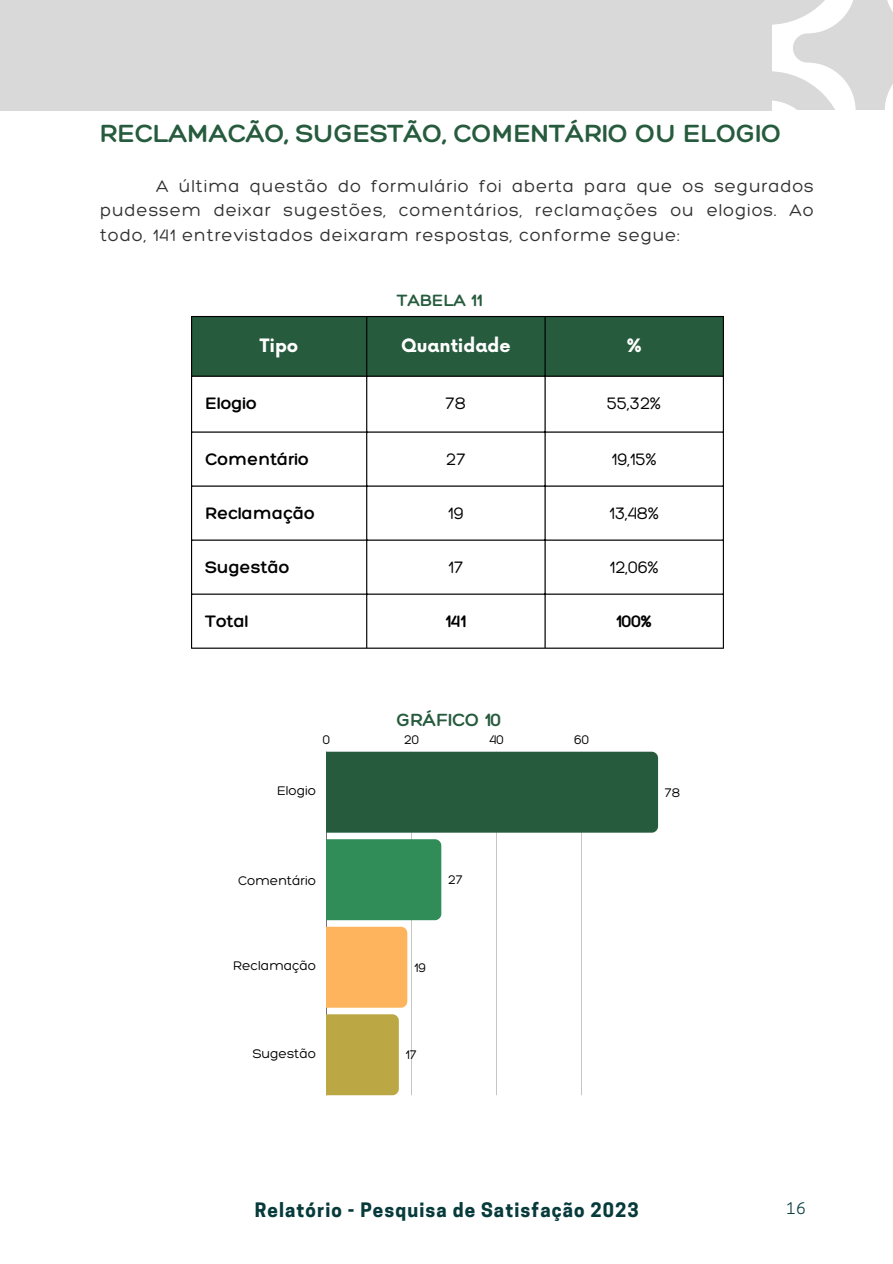
<style>
.page{position:relative;width:893px;height:1264px;background:#fff}
.page>*{position:absolute;margin:0;border:0;box-sizing:border-box;transform-origin:0 0}
.t1{font:300 27px "Hero";color:#265b3d}
.t2{font:300 19.2px "Hero";color:#265b3d}
.t3{font:700 18.75px "Cooper Hewitt";letter-spacing:.06em;color:#073a3b}
.t4{font:300 18px/24.8px "Hero";letter-spacing:.05em;color:#323232;text-align:justify}
.t5{font:300 18px "Hero";color:#000}
.t6{font:300 18px "Hero";color:#000}
.t7{font:700 18px "Now";color:#fff}
.t8{font:300 17.7px "Hero";color:#265b3d}
.t9{font:15px "Cooper Hewitt";color:#073a3b}
.t10{font:300 13.5px "Hero";color:#000}
</style>
<div class="page">
<div style="left:0;top:0;width:771px;height:111px;background:#d9d9d9"></div>
<svg style="left:771px;top:0;width:121px;height:109px"></svg>
<div style="left:192px;top:317px;width:530px;height:58px;background:#265b3d"></div>
<hr style="left:191px;top:317px;width:1px;height:330px;background:#000">
<hr style="left:366px;top:317px;width:1px;height:330px;background:#000">
<hr style="left:544px;top:317px;width:1px;height:330px;background:#000">
<hr style="left:722px;top:317px;width:2px;height:330px;background:#000">
<hr style="left:191px;top:316px;width:533px;height:1px;background:#000">
<hr style="left:191px;top:375px;width:533px;height:2px;background:#000">
<hr style="left:191px;top:431px;width:533px;height:1px;background:#000">
<hr style="left:191px;top:485px;width:533px;height:1px;background:#000">
<hr style="left:191px;top:539px;width:533px;height:1px;background:#000">
<hr style="left:191px;top:593px;width:533px;height:1px;background:#000">
<hr style="left:191px;top:647px;width:533px;height:1px;background:#000">
<hr style="left:326px;top:751px;width:1px;height:344px;background:#000">
<hr style="left:411px;top:751px;width:1px;height:344px;background:#000">
<hr style="left:496px;top:751px;width:1px;height:344px;background:#000">
<hr style="left:581px;top:751px;width:1px;height:344px;background:#000">
<div style="left:326px;top:751px;width:332px;height:81px;background:#265b3d"></div>
<div style="left:326px;top:839px;width:115px;height:81px;background:#308d58"></div>
<div style="left:326px;top:926px;width:81px;height:81px;background:#feb45c"></div>
<div style="left:326px;top:1014px;width:73px;height:81px;background:#bba844"></div>
<h1 class="t1" style="left:100px;top:116px;width:683px">RECLAMAÇÃO, SUGESTÃO, COMENTÁRIO OU ELOGIO</h1>
<p class="t4" style="left:100px;top:173px;width:715px;text-indent:56px">A última questão do formulário foi aberta para que os segurados pudessem deixar sugestões, comentários, reclamações ou elogios. Ao todo, 141 entrevistados deixaram respostas, conforme segue:</p>
<p class="t8" style="left:397px;top:289px;width:87px">TABELA 11</p>
<p class="t7" style="left:260px;top:336px;width:40px">Tipo</p>
<p class="t7" style="left:401px;top:336px;width:111px">Quantidade</p>
<p class="t7" style="left:626px;top:336px;width:17px">%</p>
<p class="t5" style="left:206px;top:392px;width:53px">Elogio</p>
<p class="t6" style="left:445px;top:392px;width:22px">78</p>
<p class="t6" style="left:607px;top:392px;width:56px">55,32%</p>
<p class="t5" style="left:206px;top:448px;width:105px">Comentário</p>
<p class="t6" style="left:446px;top:448px;width:21px">27</p>
<p class="t6" style="left:611px;top:448px;width:47px">19,15%</p>
<p class="t5" style="left:206px;top:502px;width:111px">Reclamação</p>
<p class="t6" style="left:448px;top:502px;width:17px">19</p>
<p class="t6" style="left:609px;top:502px;width:51px">13,48%</p>
<p class="t5" style="left:206px;top:556px;width:85px">Sugestão</p>
<p class="t6" style="left:448px;top:556px;width:17px">17</p>
<p class="t6" style="left:609px;top:556px;width:51px">12,06%</p>
<p class="t5" style="left:206px;top:610px;width:44px">Total</p>
<p class="t5" style="left:445px;top:610px;width:22px">141</p>
<p class="t5" style="left:616px;top:610px;width:38px">100%</p>
<p class="t2" style="left:397px;top:707px;width:106px">GRÁFICO 10</p>
<p class="t10" style="left:323px;top:731px;width:9px">0</p>
<p class="t10" style="left:404px;top:731px;width:16px">20</p>
<p class="t10" style="left:489px;top:731px;width:16px">40</p>
<p class="t10" style="left:574px;top:731px;width:16px">60</p>
<p class="t10" style="left:277px;top:782px;width:41px">Elogio</p>
<p class="t10" style="left:664px;top:783px;width:17px">78</p>
<p class="t10" style="left:238px;top:871px;width:79px">Comentário</p>
<p class="t10" style="left:448px;top:871px;width:16px">27</p>
<p class="t10" style="left:233px;top:957px;width:84px">Reclamação</p>
<p class="t10" style="left:414px;top:958px;width:13px">19</p>
<p class="t10" style="left:253px;top:1045px;width:65px">Sugestão</p>
<p class="t10" style="left:405px;top:1046px;width:13px">17</p>
<p class="t3" style="left:255px;top:1202px;width:385px">Relatório - Pesquisa de Satisfação 2023</p>
<p class="t9" style="left:786px;top:1202px;width:20px">16</p>
</div>
